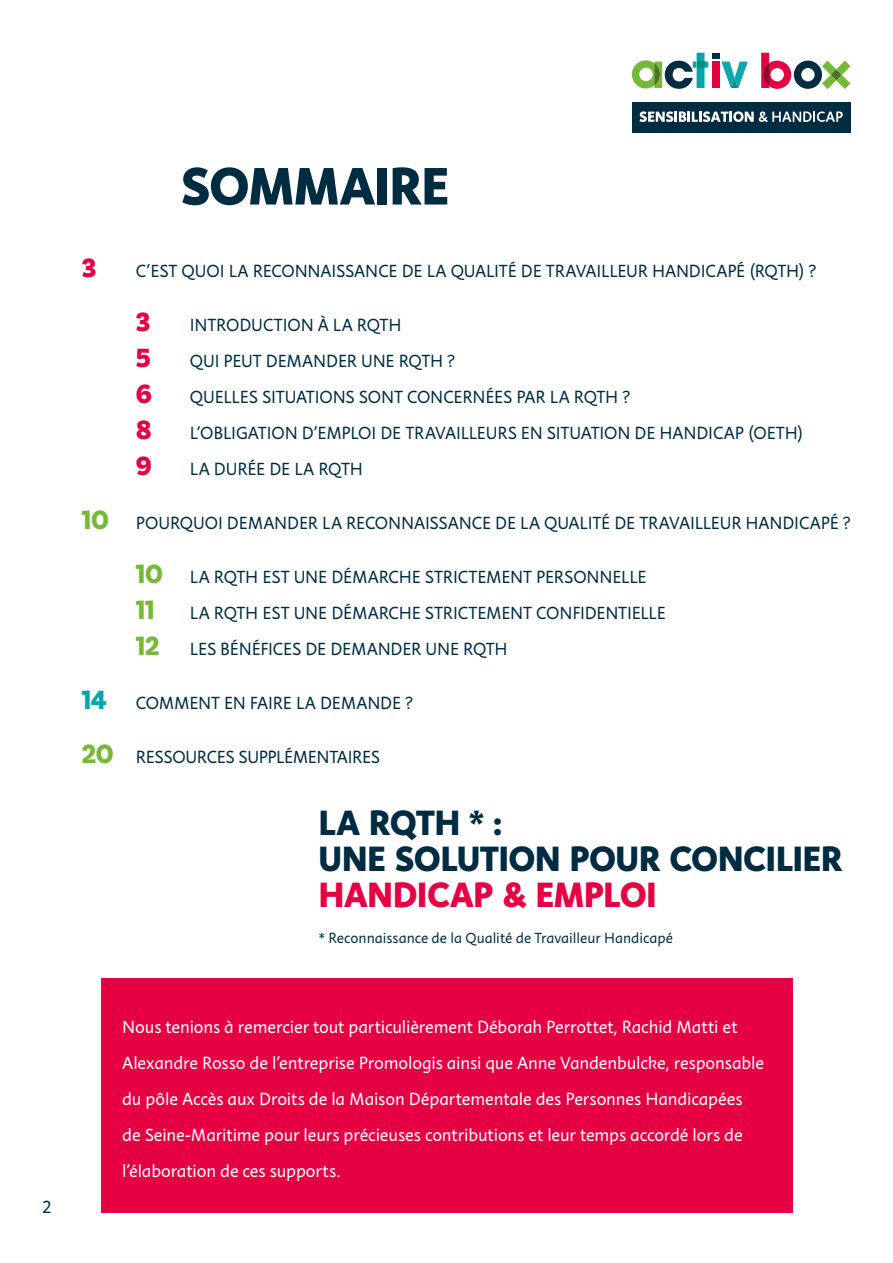
<style>
.page{position:relative;width:893px;height:1263px;background:#fff}
.page>*{position:absolute;margin:0;border:0;box-sizing:border-box;transform-origin:0 0}
.Section_-H1{font:800 54px "Instant 5";letter-spacing:-.01em;color:#002c42}
.t1{font:800 36px/36px "Instant 5";color:#002c42}
.t2{font:800 27px "Instant 5";color:#e50043}
.t3{font:800 27px "Instant 5";color:#76b837}
.t4{font:18px "Instant 3";letter-spacing:-.01em;color:#002c42}
.t5{font:18px/36px "Instant 3";letter-spacing:-.005em;color:#fff}
.t6{font:15px "Instant 3";color:#002c42}
.s1{font-family:"Instant 5";font-weight:800;font-size:27px;color:#76b837}
.s2{font-family:"Instant 5";font-weight:800;font-size:27px;color:#00a6ab}
.s3{color:#e50043}
</style>
<div class="page">
<svg style="left:721px;top:62px;width:27px;height:26px"></svg>
<div style="left:712px;top:62px;width:8px;height:26px;background:#e50043"></div>
<div style="left:712px;top:53px;width:8px;height:6px;background:#002c42"></div>
<svg style="left:632px;top:53px;width:76px;height:36px"></svg>
<div style="left:632px;top:102px;width:218px;height:31px;background:#002c42"></div>
<svg style="left:639px;top:111px;width:204px;height:11px"></svg>
<svg style="left:761px;top:53px;width:89px;height:36px"></svg>
<div style="left:101px;top:979px;width:691px;height:234px;background:#e50043"></div>
<p class="t4" style="left:43px;top:1195px;width:11px">2</p>
<h1 class="Section_-H1" style="left:181px;top:148px;width:270px">SOMMAIRE</h1>
<p class="t2" style="left:82px;top:248px;width:16px">3</p>
<p class="t4" style="left:136px;top:259px;width:682px">C'EST QUOI LA RECONNAISSANCE DE LA QUALITÉ DE TRAVAILLEUR HANDICAPÉ (RQTH) ?</p>
<p class="t2" style="left:136px;top:302px;width:16px">3</p>
<p class="t4" style="left:190px;top:313px;width:213px">INTRODUCTION À LA RQTH</p>
<p class="t2" style="left:136px;top:338px;width:16px">5</p>
<p class="t4" style="left:190px;top:349px;width:266px">QUI PEUT DEMANDER UNE RQTH ?</p>
<p class="t2" style="left:136px;top:374px;width:18px">6</p>
<p class="t4" style="left:190px;top:385px;width:442px">QUELLES SITUATIONS SONT CONCERNÉES PAR LA RQTH ?</p>
<p class="t2" style="left:136px;top:410px;width:17px">8</p>
<p class="t4" style="left:190px;top:421px;width:615px">L'OBLIGATION D'EMPLOI DE TRAVAILLEURS EN SITUATION DE HANDICAP (OETH)</p>
<p class="t2" style="left:136px;top:446px;width:17px">9</p>
<p class="t4" style="left:190px;top:457px;width:175px">LA DURÉE DE LA RQTH</p>
<p class="t4" style="left:82px;top:511px;width:770px"><span class="s1">10</span> POURQUOI DEMANDER LA RECONNAISSANCE DE LA QUALITÉ DE TRAVAILLEUR HANDICAPÉ ?</p>
<p class="t4" style="left:136px;top:565px;width:512px"><span class="s1">10</span> LA RQTH EST UNE DÉMARCHE STRICTEMENT PERSONNELLE</p>
<p class="t3" style="left:136px;top:590px;width:20px">11</p>
<p class="t4" style="left:190px;top:601px;width:478px">LA RQTH EST UNE DÉMARCHE STRICTEMENT CONFIDENTIELLE</p>
<p class="t4" style="left:136px;top:637px;width:373px"><span class="s1">12</span> LES BÉNÉFICES DE DEMANDER UNE RQTH</p>
<p class="t4" style="left:82px;top:691px;width:332px"><span class="s2">14</span> COMMENT EN FAIRE LA DEMANDE ?</p>
<p class="t4" style="left:82px;top:745px;width:300px"><span class="s1">20</span> RESSOURCES SUPPLÉMENTAIRES</p>
<p class="t1" style="left:319px;top:804px;width:526px">LA RQTH * :<br>UNE SOLUTION POUR CONCILIER<br><span class="s3">HANDICAP &amp; EMPLOI</span></p>
<p class="t6" style="left:319px;top:928px;width:356px">* Reconnaissance de la Qualité de Travailleur Handicapé</p>
<p class="t5" style="left:122px;top:1009px;width:643px">Nous tenions à remercier tout particulièrement Déborah Perrottet, Rachid Matti et Alexandre Rosso de l'entreprise Promologis ainsi que Anne Vandenbulcke, responsable du pôle Accès aux Droits de la Maison Départementale des Personnes Handicapées de Seine-Maritime pour leurs précieuses contributions et leur temps accordé lors de l'élaboration de ces supports.</p>
</div>
